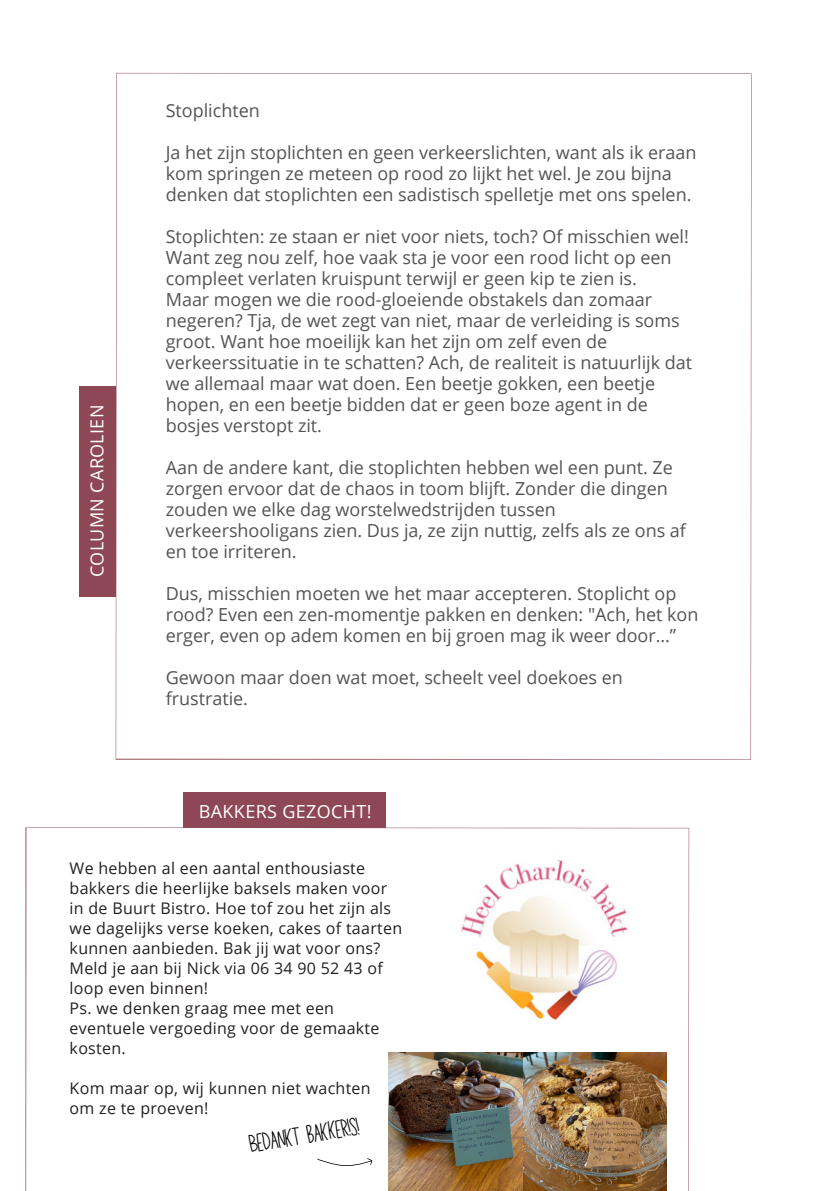
<style>
.page{position:relative;width:839px;height:1191px;background:#fff}
.page>*{position:absolute;margin:0;border:0;box-sizing:border-box;transform-origin:0 0}
.t1{font:21.8px "Louisville";color:#000}
.t2{font:18px/21px "Open Sans";color:#545454}
.t3{font:18px "Open Sans";letter-spacing:.02em;color:#fff}
.t4{font:16px/20px "Open Sans";letter-spacing:.02em;color:#231f20}
</style>
<div class="page">
<svg style="left:116px;top:73px;width:635px;height:687px"></svg>
<div style="left:80px;top:387px;width:36px;height:210px;background:#8e4754"></div>
<div style="left:183px;top:793px;width:202px;height:34px;background:#8e4754"></div>
<img style="left:460px;top:860px;width:168px;height:160px">
<img style="left:388px;top:1052px;width:278px;height:139px">
<svg style="left:317px;top:1158px;width:55px;height:8px"></svg>
<p class="t3" style="left:84px;top:577px;width:174px;rotate:-90deg">COLUMN CAROLIEN</p>
<h3 class="t2" style="left:166px;top:100px;width:95px">Stoplichten</h3>
<h3 class="t2" style="left:166px;top:142px;width:532px">Ja het zijn stoplichten en geen verkeerslichten, want als ik eraan kom springen ze meteen op rood zo lijkt het wel. Je zou bijna denken dat stoplichten een sadistisch spelletje met ons spelen.</h3>
<h3 class="t2" style="left:166px;top:226px;width:528px">Stoplichten: ze staan er niet voor niets, toch? Of misschien wel!<br>Want zeg nou zelf, hoe vaak sta je voor een rood licht op een compleet verlaten kruispunt terwijl er geen kip te zien is.<br>Maar mogen we die rood-gloeiende obstakels dan zomaar negeren? Tja, de wet zegt van niet, maar de verleiding is soms groot. Want hoe moeilijk kan het zijn om zelf even de verkeerssituatie in te schatten? Ach, de realiteit is natuurlijk dat we allemaal maar wat doen. Een beetje gokken, een beetje hopen, en een beetje bidden dat er geen boze agent in de bosjes verstopt zit.</h3>
<h3 class="t2" style="left:166px;top:457px;width:521px">Aan de andere kant, die stoplichten hebben wel een punt. Ze zorgen ervoor dat de chaos in toom blijft. Zonder die dingen zouden we elke dag worstelwedstrijden tussen verkeershooligans zien. Dus ja, ze zijn nuttig, zelfs als ze ons af en toe irriteren.</h3>
<h2 class="t2" style="left:166px;top:583px;width:534px">Dus, misschien moeten we het maar accepteren. Stoplicht op rood? Even een zen-momentje pakken en denken: "Ach, het kon erger, even op adem komen en bij groen mag ik weer door…”</h2>
<p class="t2" style="left:166px;top:667px;width:458px">Gewoon maar doen wat moet, scheelt veel doekoes en frustratie.</p>
<p class="t3" style="left:199px;top:799px;width:174px">BAKKERS GEZOCHT!</p>
<p class="t4" style="left:70px;top:858px;width:334px">We hebben al een aantal enthousiaste bakkers die heerlijke baksels maken voor in de Buurt Bistro. Hoe tof zou het zijn als we dagelijks verse koeken, cakes of taarten kunnen aanbieden. Bak jij wat voor ons?<br>Meld je aan bij Nick via 06 34 90 52 43 of loop even binnen!</p>
<p class="t4" style="left:70px;top:998px;width:311px">Ps. we denken graag mee met een eventuele vergoeding voor de gemaakte kosten.</p>
<p class="t4" style="left:70px;top:1078px;width:302px">Kom maar op, wij kunnen niet wachten</p>
<p class="t4" style="left:70px;top:1098px;width:140px">om ze te proeven!</p>
<h1 class="t1" style="left:247px;top:1132px;width:114px;rotate:-9deg">Bedankt bakker!s!</h1>
</div>
